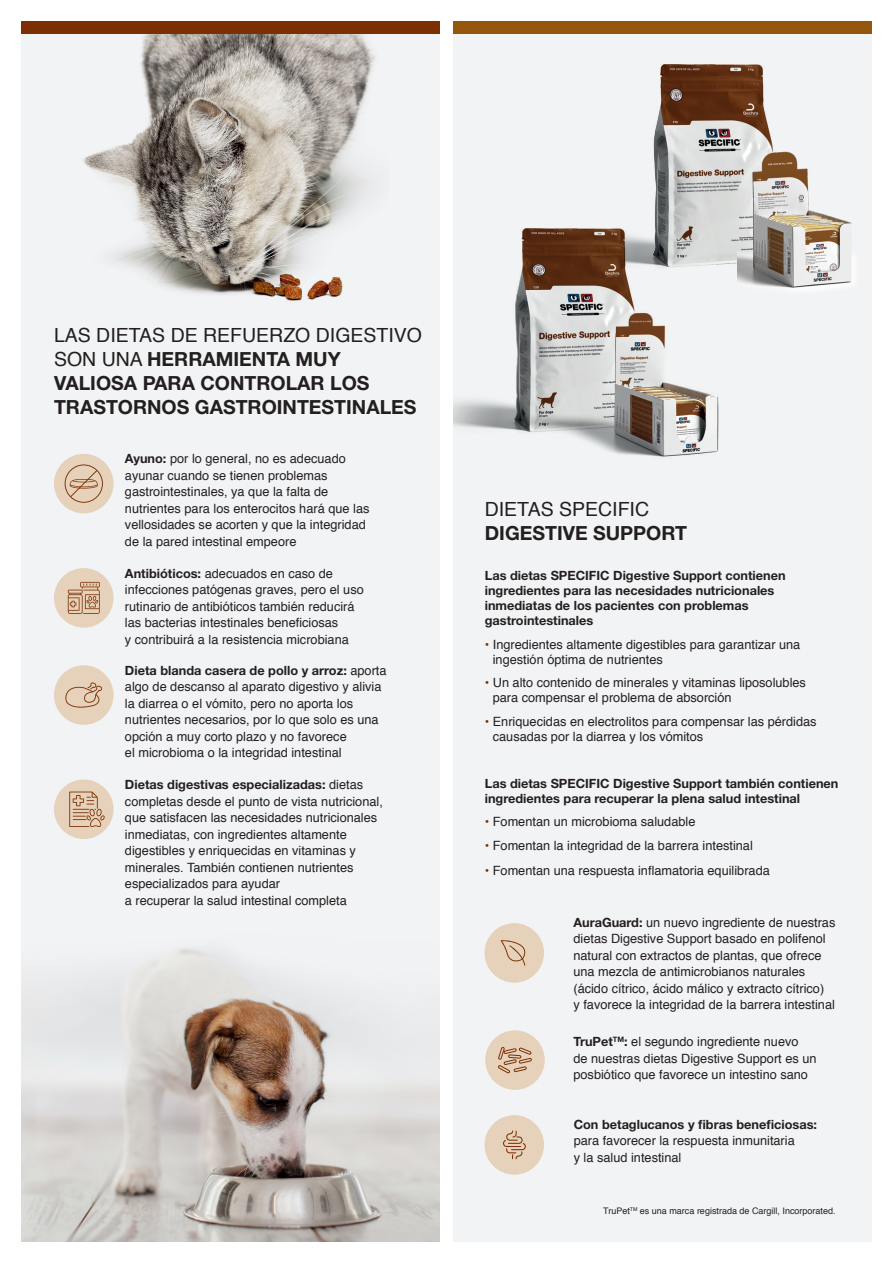
<style>
.page{position:relative;width:893px;height:1263px;background:#fff}
.page>*{position:absolute;margin:0;border:0;box-sizing:border-box;transform-origin:0 0}
.t1{font:700 19.5px/24px "Helvetica Neue LT Std";color:#231f20}
.t2{font:12.75px/16.5px "Helvetica";color:#231f20}
.t3{font:700 12.75px/15px "Helvetica Neue LT Std";color:#231f20}
.t4{font:9px "Helvetica";color:#231f20}
.s1{font-family:"Helvetica";font-weight:400}
.s2{font-family:"Helvetica Neue LT Std";font-weight:700}
.s3{color:#7b2f02}
</style>
<div class="page">
<div style="left:21px;top:21px;width:851px;height:1221px;background:#f2f3f4"></div>
<img style="left:83px;top:34px;width:292px;height:267px">
<img style="left:21px;top:837px;width:419px;height:405px">
<div style="left:446px;top:21px;width:426px;height:13px;background:#94550c"></div>
<div style="left:21px;top:21px;width:425px;height:13px;background:#7b2f02"></div>
<div style="left:54px;top:568px;width:60px;height:60px;background:#e6d1ba;border-radius:50%"></div>
<svg style="left:68px;top:582px;width:32px;height:32px"></svg>
<div style="left:54px;top:454px;width:60px;height:59px;background:#e6d1ba;border-radius:50%"></div>
<svg style="left:65px;top:464px;width:38px;height:39px"></svg>
<div style="left:54px;top:779px;width:60px;height:60px;background:#e6d1ba;border-radius:50%"></div>
<svg style="left:69px;top:791px;width:36px;height:36px"></svg>
<div style="left:54px;top:665px;width:60px;height:60px;background:#e6d1ba;border-radius:50%"></div>
<svg style="left:65px;top:682px;width:37px;height:26px"></svg>
<img style="left:636px;top:64px;width:137px;height:203px">
<img style="left:737px;top:145px;width:115px;height:143px">
<img style="left:453px;top:228px;width:183px;height:201px">
<img style="left:514px;top:229px;width:120px;height:81px">
<img style="left:505px;top:310px;width:214px;height:147px">
<img style="left:614px;top:313px;width:104px;height:142px">
<div style="left:440px;top:9px;width:13px;height:1241px;background:#fff"></div>
<div style="left:484px;top:923px;width:60px;height:60px;background:#e6d1ba;border-radius:50%"></div>
<div style="left:485px;top:1030px;width:60px;height:60px;background:#e6d1ba;border-radius:50%"></div>
<div style="left:484px;top:1115px;width:60px;height:60px;background:#e6d1ba;border-radius:50%"></div>
<svg style="left:498px;top:1047px;width:34px;height:27px"></svg>
<svg style="left:501px;top:940px;width:25px;height:26px"></svg>
<svg style="left:503px;top:1130px;width:23px;height:29px"></svg>
<p class="t1" style="left:54px;top:322px;width:370px"><span class="s1">LAS DIETAS DE REFUERZO DIGESTIVO<br>SON UNA</span> HERRAMIENTA MUY<br>VALIOSA PARA CONTROLAR LOS<br>TRASTORNOS GASTROINTESTINALES</p>
<p class="t2" style="left:125px;top:451px;width:246px"><span class="s2">Ayuno:</span> por lo general, no es adecuado ayunar cuando se tienen problemas gastrointestinales, ya que la falta de nutrientes para los enterocitos hará que las vellosidades se acorten y que la integridad de la pared intestinal empeore</p>
<p class="t2" style="left:125px;top:565px;width:240px"><span class="s2">Antibióticos:</span> adecuados en caso de infecciones patógenas graves, pero el uso rutinario de antibióticos también reducirá las bacterias intestinales beneficiosas<br>y contribuirá a la resistencia microbiana</p>
<p class="t2" style="left:125px;top:662px;width:263px"><span class="s2">Dieta blanda casera de pollo y arroz:</span> aporta algo de descanso al aparato digestivo y alivia la diarrea o el vómito, pero no aporta los nutrientes necesarios, por lo que solo es una opción a muy corto plazo y no favorece<br>el microbioma o la integridad intestinal</p>
<p class="t2" style="left:125px;top:777px;width:259px"><span class="s2">Dietas digestivas especializadas:</span> dietas completas desde el punto de vista nutricional, que satisfacen las necesidades nutricionales inmediatas, con ingredientes altamente digestibles y enriquecidas en vitaminas y minerales. También contienen nutrientes especializados para ayudar<br>a recuperar la salud intestinal completa</p>
<p class="t1" style="left:485px;top:497px;width:204px"><span class="s1">DIETAS SPECIFIC<br></span>DIGESTIVE SUPPORT</p>
<p class="t3" style="left:485px;top:568px;width:302px">Las dietas SPECIFIC Digestive Support contienen ingredientes para las necesidades nutricionales inmediatas de los pacientes con problemas gastrointestinales</p>
<p class="t2" style="left:493px;top:637px;width:309px;line-height:15px;text-indent:-8px"><span class="s3">•</span> Ingredientes altamente digestibles para garantizar una ingestión óptima de nutrientes</p>
<p class="t2" style="left:493px;top:676px;width:315px;line-height:15px;text-indent:-8px"><span class="s3">•</span> Un alto contenido de minerales y vitaminas liposolubles para compensar el problema de absorción</p>
<p class="t2" style="left:493px;top:714px;width:325px;line-height:15px;text-indent:-8px"><span class="s3">•</span> Enriquecidas en electrolitos para compensar las pérdidas causadas por la diarrea y los vómitos</p>
<p class="t3" style="left:485px;top:776px;width:355px">Las dietas SPECIFIC Digestive Support también contienen ingredientes para recuperar la plena salud intestinal</p>
<p class="t2" style="left:485px;top:814px;width:212px"><span class="s3">•</span> Fomentan un microbioma saludable</p>
<p class="t2" style="left:485px;top:838px;width:270px"><span class="s3">•</span> Fomentan la integridad de la barrera intestinal</p>
<p class="t2" style="left:485px;top:863px;width:287px"><span class="s3">•</span> Fomentan una respuesta inflamatoria equilibrada</p>
<p class="t2" style="left:573px;top:914px;width:263px"><span class="s2">AuraGuard:</span> un nuevo ingrediente de nuestras dietas Digestive Support basado en polifenol natural con extractos de plantas, que ofrece una mezcla de antimicrobianos naturales (ácido cítrico, ácido málico y extracto cítrico)<br>y favorece la integridad de la barrera intestinal</p>
<p class="t2" style="left:573px;top:1034px;width:245px"><span class="s2">TruPet</span><sup>TM</sup><span class="s2">:</span> el segundo ingrediente nuevo<br>de nuestras dietas Digestive Support es un posbiótico que favorece un intestino sano</p>
<p class="t2" style="left:574px;top:1116px;width:245px"><span class="s2">Con betaglucanos y fibras beneficiosas: </span>para favorecer la respuesta inmunitaria<br>y la salud intestinal</p>
<p class="t4" style="left:603px;top:1203px;width:234px">TruPet<sup>TM</sup> es una marca registrada de Cargill, Incorporated.</p>
</div>
